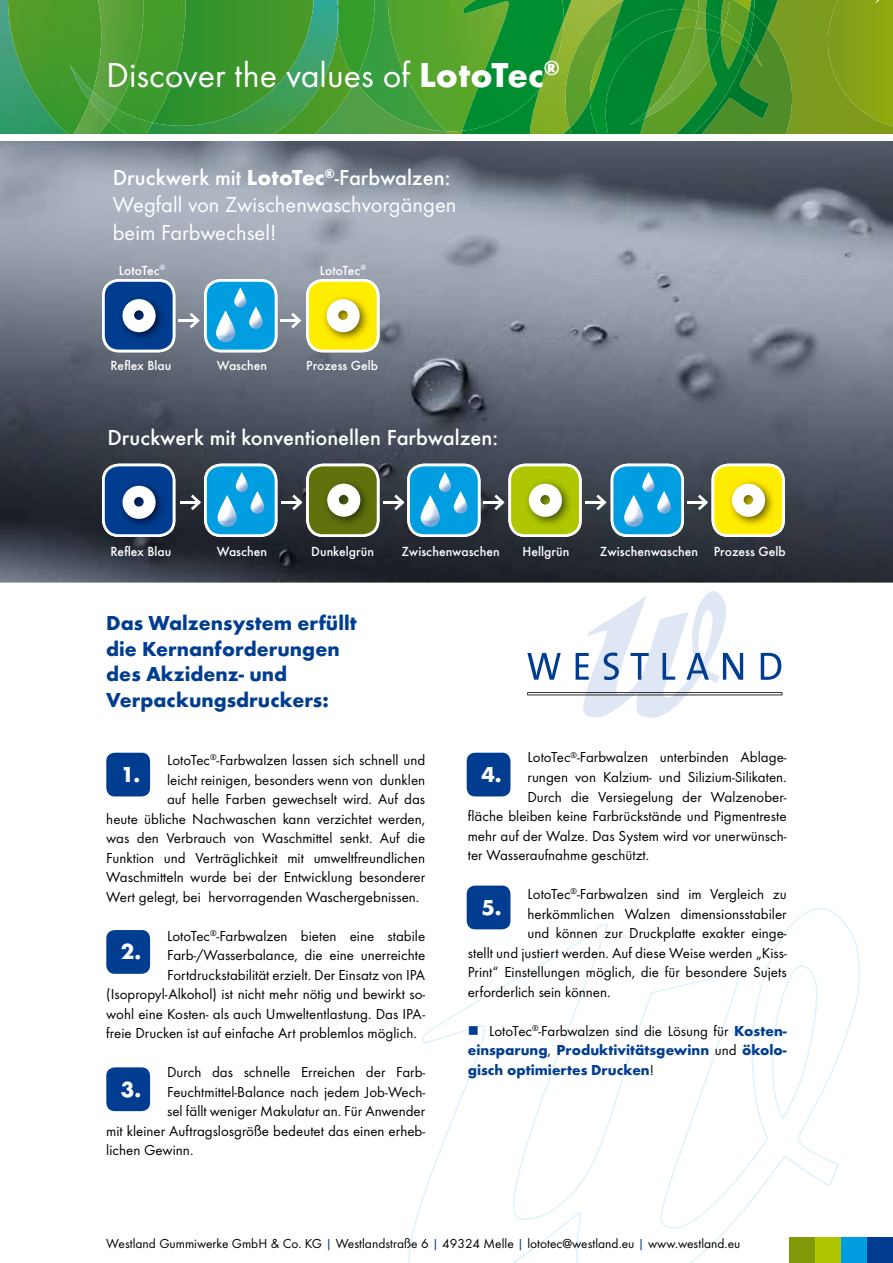
<style>
.page{position:relative;width:893px;height:1263px;background:#fff}
.page>*{position:absolute;margin:0;border:0;box-sizing:border-box;transform-origin:0 0}
.t1{font:36px "Futura T";color:#fff}
.t2{font:22.5px/27.6px "Futura T";color:#fff}
.t3{font:500 22.5px "Futura T";color:#fff}
.t4{font:700 22.5px "Futura T";color:#fff}
.t5{font:700 21px/25.5px "Futura T";color:#003d90}
.t6{font:15px "Futura T";color:#000}
.t7{font:700 15px/19.5px "Futura T";color:#003d90;text-align:justify}
.t8{font:500 13.65px "Futura T";color:#fff}
.t9{font:13.5px "Futura T";color:#000}
.s1{font-weight:700}
.s2{font-weight:500}
.s3{font-weight:400;color:#000}
.s4{color:#003d90}
</style>
<div class="page">
<img style="left:0;top:141px;width:893px;height:442px">
<img style="left:355px;top:0;width:538px;height:134px">
<img style="left:828px;top:0;width:65px;height:126px">
<img style="left:355px;top:0;width:33px;height:131px">
<img style="left:388px;top:0;width:72px;height:131px">
<img style="left:338px;top:80px;width:17px;height:54px">
<img style="left:338px;top:0;width:37px;height:80px">
<img style="left:0;top:0;width:338px;height:134px">
<svg style="left:337px;top:7px;width:1px;height:23px"></svg>
<svg style="left:875px;top:0;width:4px;height:4px"></svg>
<img style="left:8px;top:0;width:178px;height:134px">
<img style="left:70px;top:65px;width:83px;height:69px">
<img style="left:90px;top:92px;width:26px;height:29px">
<img style="left:685px;top:0;width:13px;height:1px">
<img style="left:730px;top:0;width:19px;height:22px">
<img style="left:723px;top:0;width:7px;height:22px">
<img style="left:573px;top:1px;width:133px;height:28px">
<img style="left:767px;top:28px;width:25px;height:106px">
<img style="left:685px;top:9px;width:13px;height:20px">
<img style="left:695px;top:11px;width:11px;height:18px">
<img style="left:725px;top:22px;width:18px;height:7px">
<img style="left:721px;top:20px;width:4px;height:9px">
<img style="left:754px;top:0;width:24px;height:28px">
<img style="left:749px;top:0;width:5px;height:11px">
<img style="left:460px;top:0;width:113px;height:134px">
<img style="left:462px;top:0;width:102px;height:131px">
<img style="left:609px;top:0;width:76px;height:29px">
<img style="left:706px;top:0;width:17px;height:20px">
<img style="left:754px;top:14px;width:13px;height:35px">
<img style="left:743px;top:11px;width:11px;height:26px">
<img style="left:747px;top:49px;width:22px;height:85px">
<img style="left:570px;top:29px;width:177px;height:105px">
<img style="left:682px;top:29px;width:39px;height:96px">
<img style="left:590px;top:9px;width:92px;height:125px">
<img style="left:706px;top:13px;width:15px;height:20px">
<svg style="left:740px;top:37px;width:16px;height:19px"></svg>
<svg style="left:408px;top:908px;width:452px;height:355px"></svg>
<div style="left:867px;top:1237px;width:26px;height:26px;background:#003d90"></div>
<div style="left:841px;top:1237px;width:26px;height:26px;background:#009ee0"></div>
<div style="left:815px;top:1237px;width:26px;height:26px;background:#afc700"></div>
<div style="left:789px;top:1237px;width:26px;height:26px;background:#839908"></div>
<div style="left:106px;top:753px;width:44px;height:43px;background:#003d90;border-radius:9px"></div>
<div style="left:106px;top:930px;width:44px;height:44px;background:#003d90;border-radius:9px"></div>
<div style="left:106px;top:1067px;width:44px;height:44px;background:#003d90;border-radius:9px"></div>
<div style="left:467px;top:753px;width:43px;height:43px;background:#003d90;border-radius:9px"></div>
<div style="left:467px;top:885px;width:43px;height:44px;background:#003d90;border-radius:9px"></div>
<svg style="left:102px;top:464px;width:73px;height:73px"></svg>
<hr style="left:180px;top:501px;width:19px;height:3px;background:#fff">
<svg style="left:191px;top:464px;width:86px;height:73px;background:#2e95c1"></svg>
<hr style="left:383px;top:501px;width:20px;height:3px;background:#fff">
<svg style="left:394px;top:464px;width:86px;height:73px;background:#2f96c2"></svg>
<hr style="left:281px;top:501px;width:20px;height:3px;background:#fff">
<svg style="left:292px;top:464px;width:87px;height:73px"></svg>
<hr style="left:687px;top:501px;width:19px;height:3px;background:#fff">
<svg style="left:698px;top:464px;width:87px;height:73px"></svg>
<hr style="left:585px;top:501px;width:20px;height:3px;background:#fff">
<svg style="left:596px;top:464px;width:88px;height:73px;background:#3296c2"></svg>
<hr style="left:484px;top:501px;width:19px;height:3px;background:#fff">
<svg style="left:494px;top:464px;width:88px;height:73px"></svg>
<img style="left:421px;top:495px;width:19px;height:32px">
<img style="left:454px;top:491px;width:13px;height:23px;border-radius:7px">
<img style="left:439px;top:472px;width:12px;height:20px;border-radius:6px">
<img style="left:626px;top:522px;width:16px;height:5px">
<img style="left:624px;top:495px;width:19px;height:27px">
<img style="left:657px;top:491px;width:14px;height:23px;border-radius:7px">
<img style="left:642px;top:472px;width:12px;height:20px;border-radius:6px">
<svg style="left:102px;top:279px;width:73px;height:73px"></svg>
<hr style="left:178px;top:319px;width:20px;height:3px;background:#fff">
<svg style="left:190px;top:279px;width:87px;height:73px;background:#4dadd7"></svg>
<hr style="left:280px;top:319px;width:19px;height:3px;background:#fff">
<svg style="left:291px;top:279px;width:88px;height:73px"></svg>
<svg style="left:527px;top:591px;width:255px;height:127px"></svg>
<img style="left:218px;top:495px;width:19px;height:32px">
<img style="left:251px;top:491px;width:13px;height:23px;border-radius:7px">
<img style="left:236px;top:472px;width:12px;height:20px;border-radius:6px">
<h1 class="t1" style="left:106px;top:54px;width:455px">Discover the values of <span class="s1">LotoTec</span><sup>®</sup></h1>
<h2 class="t2" style="left:113px;top:164px;width:345px"><span class="s2">Druckwerk mit</span> <span class="s1">LotoTec</span><sup>®</sup><span class="s2">-Farbwalzen:<br></span>Wegfall von Zwischenwaschvorgängen beim Farbwechsel!</h2>
<p class="t8" style="left:119px;top:262px;width:48px">LotoTec<sup>®</sup></p>
<p class="t8" style="left:320px;top:262px;width:48px">LotoTec<sup>®</sup></p>
<p class="t8" style="left:111px;top:357px;width:62px">Reflex Blau</p>
<p class="t8" style="left:217px;top:357px;width:52px">Waschen</p>
<p class="t8" style="left:306px;top:357px;width:73px">Prozess Gelb</p>
<h2 class="t3" style="left:107px;top:424px;width:392px">Druckwerk mit konventionellen Farbwalzen:</h2>
<p class="t8" style="left:111px;top:543px;width:62px">Reflex Blau</p>
<p class="t8" style="left:217px;top:543px;width:52px">Waschen</p>
<p class="t8" style="left:311px;top:543px;width:64px">Dunkelgrün</p>
<p class="t8" style="left:401px;top:543px;width:100px">Zwischenwaschen</p>
<p class="t8" style="left:522px;top:543px;width:48px">Hellgrün</p>
<p class="t8" style="left:600px;top:543px;width:187px">Zwischenwaschen Prozess Gelb</p>
<h3 class="t5" style="left:106px;top:610px;width:252px">Das Walzensystem erfüllt die Kernanforderungen des Akzidenz- und<br>Verpackungsdruckers:</h3>
<p class="t6" style="left:167px;top:751px;width:260px">LotoTec<sup>®</sup>-Farbwalzen lassen sich schnell und</p>
<p class="t6" style="left:167px;top:771px;width:260px">leicht reinigen, besonders wenn von dunklen</p>
<p class="t6" style="left:167px;top:790px;width:260px">auf helle Farben gewechselt wird. Auf das</p>
<p class="t6" style="left:106px;top:810px;width:320px">heute übliche Nachwaschen kann verzichtet werden,</p>
<p class="t6" style="left:106px;top:829px;width:320px">was den Verbrauch von Waschmittel senkt. Auf die</p>
<p class="t6" style="left:106px;top:849px;width:320px">Funktion und Verträglichkeit mit umweltfreundlichen</p>
<p class="t6" style="left:106px;top:868px;width:320px">Waschmitteln wurde bei der Entwicklung besonderer</p>
<p class="t6" style="left:106px;top:888px;width:314px">Wert gelegt, bei hervorragenden Waschergebnissen.</p>
<p class="t6" style="left:167px;top:927px;width:260px">LotoTec<sup>®</sup>-Farbwalzen bieten eine stabile</p>
<p class="t6" style="left:167px;top:946px;width:260px">Farb-/Wasserbalance, die eine unerreichte</p>
<p class="t6" style="left:167px;top:966px;width:260px">Fortdruckstabilität erzielt. Der Einsatz von IPA</p>
<p class="t6" style="left:106px;top:985px;width:320px">(Isopropyl-Alkohol) ist nicht mehr nötig und bewirkt so-</p>
<p class="t6" style="left:106px;top:1005px;width:320px">wohl eine Kosten- als auch Umweltentlastung. Das IPA-</p>
<p class="t6" style="left:106px;top:1024px;width:312px">freie Drucken ist auf einfache Art problemlos möglich.</p>
<p class="t6" style="left:167px;top:1063px;width:260px">Durch das schnelle Erreichen der Farb-</p>
<p class="t6" style="left:167px;top:1083px;width:260px">Feuchtmittel-Balance nach jedem Job-Wech-</p>
<p class="t6" style="left:167px;top:1102px;width:260px">sel fällt weniger Makulatur an. Für Anwender</p>
<p class="t6" style="left:106px;top:1122px;width:320px">mit kleiner Auftragslosgröße bedeutet das einen erheb-</p>
<p class="t6" style="left:106px;top:1141px;width:89px">lichen Gewinn.</p>
<h2 class="t4" style="left:121px;top:761px;width:21px">1.</h2>
<h2 class="t4" style="left:121px;top:939px;width:22px">2.</h2>
<h2 class="t4" style="left:121px;top:1076px;width:22px">3.</h2>
<p class="t6" style="left:527px;top:749px;width:261px">LotoTec<sup>®</sup>-Farbwalzen unterbinden Ablage-</p>
<p class="t6" style="left:527px;top:768px;width:261px">rungen von Kalzium- und Silizium-Silikaten.</p>
<p class="t6" style="left:527px;top:788px;width:261px">Durch die Versiegelung der Walzenober-</p>
<p class="t6" style="left:468px;top:807px;width:320px">fläche bleiben keine Farbrückstände und Pigmentreste</p>
<p class="t6" style="left:468px;top:827px;width:320px">mehr auf der Walze. Das System wird vor unerwünsch-</p>
<p class="t6" style="left:468px;top:846px;width:183px">ter Wasseraufnahme geschützt.</p>
<p class="t6" style="left:527px;top:885px;width:261px">LotoTec<sup>®</sup>-Farbwalzen sind im Vergleich zu</p>
<p class="t6" style="left:527px;top:905px;width:261px">herkömmlichen Walzen dimensionsstabiler</p>
<p class="t6" style="left:527px;top:924px;width:261px">und können zur Druckplatte exakter einge-</p>
<p class="t6" style="left:468px;top:944px;width:320px">stellt und justiert werden. Auf diese Weise werden „Kiss-</p>
<p class="t6" style="left:468px;top:963px;width:320px">Print“ Einstellungen möglich, die für besondere Sujets</p>
<p class="t6" style="left:468px;top:983px;width:144px">erforderlich sein können.</p>
<p class="t7" style="left:468px;top:1021px;width:320px">■ <span class="s3">LotoTec</span><sup>®</sup><span class="s3">-Farbwalzen sind die Lösung für</span> Kosten&shy;einsparung<span class="s3">,</span> Produktivitätsgewinn <span class="s3">und</span> ökolo&shy;gisch optimiertes Drucken<span class="s3">!</span></p>
<h2 class="t4" style="left:481px;top:761px;width:22px">4.</h2>
<h2 class="t4" style="left:481px;top:894px;width:22px">5.</h2>
<p class="t9" style="left:106px;top:1235px;width:636px">Westland Gummiwerke GmbH &amp; Co. KG <span class="s4">|</span> Westlandstraße 6 <span class="s4">|</span> 49324 Melle <span class="s4">|</span> lototec@westland.eu <span class="s4">|</span> www.westland.eu</p>
</div>
